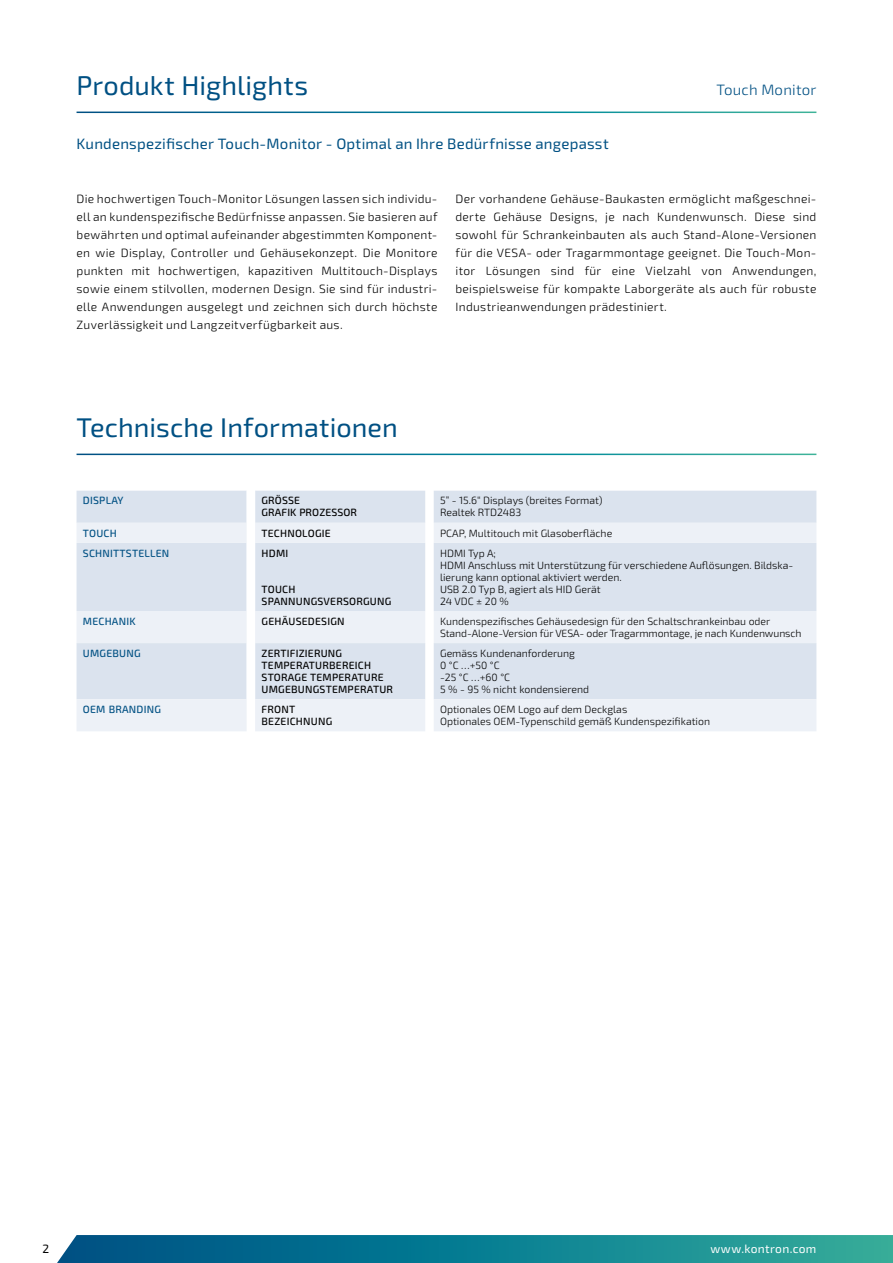
<style>
.page{position:relative;width:893px;height:1263px;background:#fff}
.page>*{position:absolute;margin:0;border:0;box-sizing:border-box;transform-origin:0 0}
.t1{font:27px "Sn T";letter-spacing:.005em;color:#005083}
.t2{font:15px "Sn T";letter-spacing:.015em;color:#005083}
.t3{font:300 15px "Sn T";letter-spacing:.015em;color:#005083}
.t4{font:300 12px/18px "Sn T";letter-spacing:.025em;color:#000;text-align:justify}
.t5{font:12px "Sn T";letter-spacing:.025em;color:#fff}
.t6{font:12px "Sn T";color:#000}
.t7{font:300 10.5px/12px "Sn T";color:#000}
.t8{font:500 10.5px/12px "Sn T";letter-spacing:.02em;color:#000}
.t9{font:500 10.5px "Sn T";letter-spacing:.02em;color:#005083}
</style>
<div class="page">
<svg style="left:57px;top:1235px;width:836px;height:28px"></svg>
<div style="left:77px;top:491px;width:739px;height:32px;background:#dbe3ee"></div>
<svg style="left:247px;top:491px;width:8px;height:32px"></svg>
<svg style="left:77px;top:523px;width:739px;height:208px;fill:#dbe3ee"></svg>
<h1 class="t1" style="left:77px;top:69px;width:233px">Produkt Highlights</h1>
<p class="t3" style="left:716px;top:81px;width:102px">Touch Monitor</p>
<p class="t2" style="left:77px;top:135px;width:534px">Kundenspezifischer Touch-Monitor - Optimal an Ihre Bedürfnisse angepasst</p>
<p class="t4" style="left:77px;top:190px;width:362px">Die hochwertigen Touch-Monitor Lösungen lassen sich individu&shy;ell an kundenspezifische Bedürfnisse anpassen. Sie basieren auf bewährten und optimal aufeinander abgestimmten Komponent&shy;en wie Display, Controller und Gehäusekonzept. Die Monitore punkten mit hochwertigen, kapazitiven Multitouch-Displays sowie einem stilvollen, modernen Design. Sie sind für industri&shy;elle Anwendungen ausgelegt und zeichnen sich durch höchste Zuverlässigkeit und Langzeitverfügbarkeit aus.</p>
<p class="t4" style="left:455px;top:190px;width:362px">Der vorhandene Gehäuse-Baukasten ermöglicht maßgeschnei&shy;derte Gehäuse Designs, je nach Kundenwunsch. Diese sind sowohl für Schrankeinbauten als auch Stand-Alone-Versionen für die VESA- oder Tragarmmontage geeignet. Die Touch-Mon&shy;itor Lösungen sind für eine Vielzahl von Anwendungen, beispielsweise für kompakte Laborgeräte als auch für robuste Industrieanwendungen prädestiniert.</p>
<h1 class="t1" style="left:77px;top:411px;width:323px">Technische Informationen</h1>
<p class="t9" style="left:83px;top:494px;width:42px">DISPLAY</p>
<p class="t8" style="left:262px;top:495px;width:97px">GRÖSSE<br>GRAFIK PROZESSOR</p>
<p class="t7" style="left:440px;top:495px;width:164px">5” - 15.6“ Displays (breites Format)<br>Realtek RTD2483</p>
<p class="t9" style="left:83px;top:527px;width:35px">TOUCH</p>
<p class="t8" style="left:262px;top:527px;width:71px">TECHNOLOGIE</p>
<p class="t7" style="left:440px;top:527px;width:174px">PCAP, Multitouch mit Glasoberfläche</p>
<p class="t9" style="left:83px;top:547px;width:88px">SCHNITTSTELLEN</p>
<p class="t8" style="left:262px;top:547px;width:28px">HDMI</p>
<p class="t8" style="left:262px;top:583px;width:131px">TOUCH<br>SPANNUNGSVERSORGUNG</p>
<p class="t7" style="left:440px;top:547px;width:355px">HDMI Typ A;<br>HDMI Anschluss mit Unterstützung für verschiedene Auflösungen. Bildska&shy;lierung kann optional aktiviert werden.<br>USB 2.0 Typ B, agiert als HID Gerät<br>24 VDC ± 20 %</p>
<p class="t9" style="left:83px;top:615px;width:54px">MECHANIK</p>
<p class="t8" style="left:262px;top:615px;width:85px">GEHÄUSEDESIGN</p>
<p class="t7" style="left:440px;top:615px;width:363px">Kundenspezifisches Gehäusedesign für den Schaltschrankeinbau oder<br>Stand-Alone-Version für VESA- oder Tragarmmontage, je nach Kundenwunsch</p>
<p class="t9" style="left:83px;top:647px;width:59px">UMGEBUNG</p>
<p class="t8" style="left:262px;top:647px;width:133px">ZERTIFIZIERUNG<br>TEMPERATURBEREICH<br>STORAGE TEMPERATURE<br>UMGEBUNGSTEMPERATUR</p>
<p class="t7" style="left:440px;top:647px;width:150px">Gemäss Kundenanforderung<br>0 °C …+50 °C<br>-25 °C …+60 °C<br>5 % - 95 % nicht kondensierend</p>
<p class="t9" style="left:83px;top:703px;width:80px">OEM BRANDING</p>
<p class="t8" style="left:262px;top:703px;width:72px">FRONT<br>BEZEICHNUNG</p>
<p class="t7" style="left:440px;top:703px;width:271px">Optionales OEM Logo auf dem Deckglas<br>Optionales OEM-Typenschild gemäß Kundenspezifikation</p>
<p class="t6" style="left:43px;top:1242px;width:8px">2</p>
<p class="t5" style="left:710px;top:1242px;width:108px">www.kontron.com</p>
</div>
